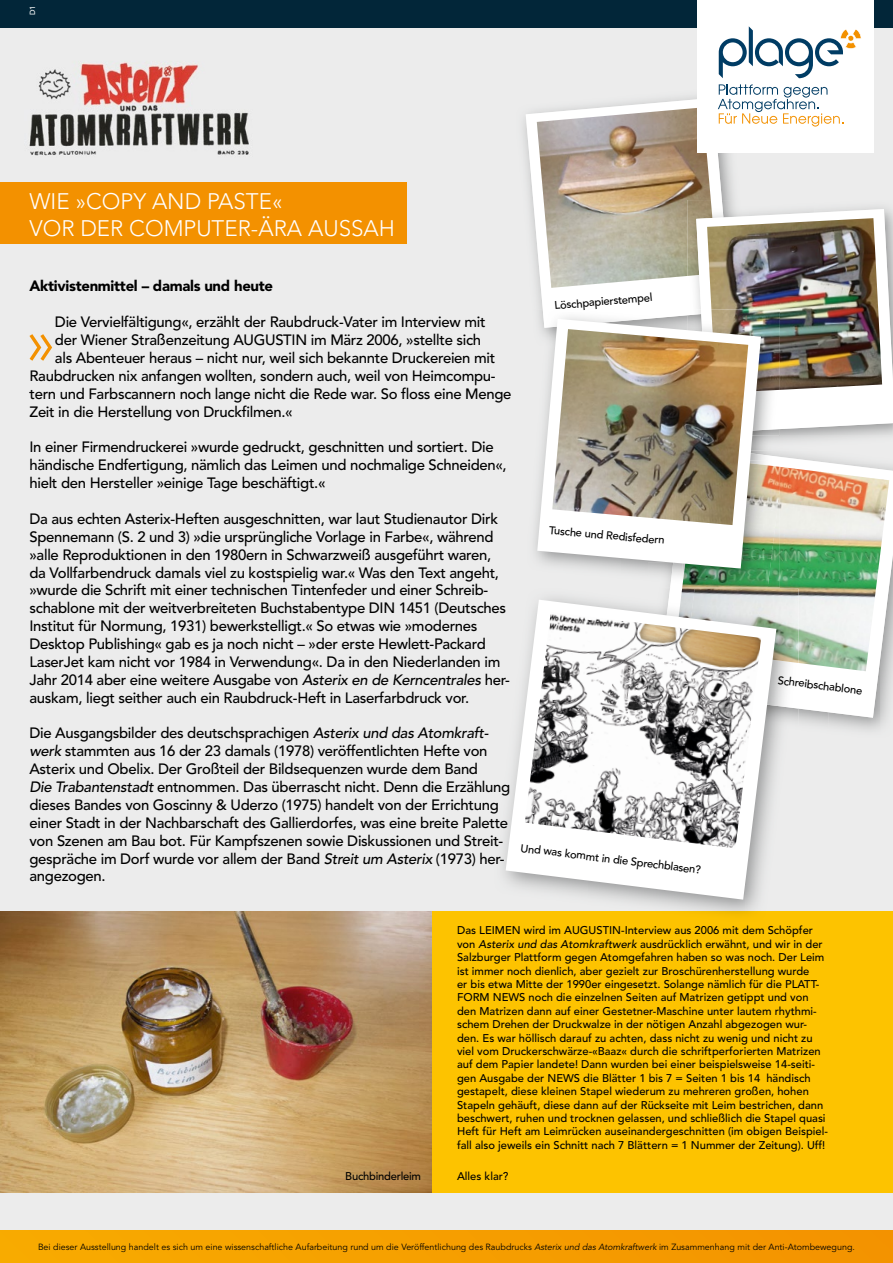
<style>
.page{position:relative;width:893px;height:1263px;background:#ececec}
.page>*{position:absolute;margin:0;border:0;box-sizing:border-box;transform-origin:0 0}
.t1{font:300 65.4px "Avenir LT Std";color:#f39100}
.t2{font:300 22.35px/27.6px "Avenir LT Std";color:#fff}
.t3{font:500 14.85px/17.9px "Avenir LT Std";letter-spacing:-.02em;color:#000}
.t4{font:900 14.85px "Avenir LT Std";letter-spacing:-.02em;color:#000}
.t5{font:500 11.1px/13.4px "Avenir LT Std";color:#000}
.t6{font:500 11.1px "Avenir LT Std";letter-spacing:-.02em;color:#000}
.t7{font:9px "Avenir LT Std";color:#000}
.t8{font:500 7.5px "Avenir LT Std";color:#fff}
.s1{font-style:italic}
</style>
<div class="page">
<div style="left:0;top:911px;width:893px;height:281px;background:#fdc300"></div>
<img style="left:686px;top:89px;width:12px;height:9px">
<img style="left:732px;top:152px;width:17px;height:48px">
<svg style="left:526px;top:98px;width:206px;height:211px;fill:#fff"></svg>
<img style="left:537px;top:107px;width:174px;height:181px">
<svg style="left:668px;top:450px;width:225px;height:268px;fill:#fff"></svg>
<img style="left:682px;top:467px;width:207px;height:204px">
<img style="left:776px;top:708px;width:22px;height:30px">
<img style="left:666px;top:589px;width:9px;height:11px">
<img style="left:776px;top:663px;width:22px;height:45px">
<img style="left:695px;top:589px;width:103px;height:74px">
<img style="left:675px;top:589px;width:20px;height:11px">
<svg style="left:506px;top:600px;width:270px;height:300px"></svg>
<img style="left:525px;top:612px;width:236px;height:236px">
<div style="left:0;top:182px;width:407px;height:61px;background:#f39100"></div>
<img style="left:723px;top:200px;width:12px;height:9px">
<img style="left:687px;top:200px;width:36px;height:109px">
<img style="left:687px;top:200px;width:25px;height:76px">
<svg style="left:696px;top:209px;width:197px;height:227px;background:#eeeeed"></svg>
<img style="left:707px;top:218px;width:175px;height:172px">
<img style="left:543px;top:309px;width:144px;height:10px">
<img style="left:647px;top:568px;width:23px;height:19px">
<img style="left:761px;top:450px;width:19px;height:7px">
<img style="left:670px;top:568px;width:12px;height:19px">
<img style="left:761px;top:457px;width:19px;height:91px">
<img style="left:768px;top:488px;width:12px;height:99px">
<img style="left:682px;top:548px;width:89px;height:39px">
<img style="left:761px;top:432px;width:19px;height:18px">
<img style="left:687px;top:315px;width:14px;height:4px">
<img style="left:687px;top:309px;width:14px;height:6px">
<img style="left:701px;top:309px;width:10px;height:10px">
<img style="left:761px;top:393px;width:19px;height:39px">
<img style="left:711px;top:309px;width:69px;height:84px">
<svg style="left:537px;top:319px;width:224px;height:249px;fill:#fff"></svg>
<img style="left:552px;top:329px;width:196px;height:196px">
<img style="left:0;top:911px;width:432px;height:281px">
<div style="left:0;top:0;width:893px;height:27px;background:#022639"></div>
<div style="left:698px;top:0;width:176px;height:152px;background:#fff"></div>
<svg style="left:718px;top:84px;width:125px;height:43px"></svg>
<svg style="left:719px;top:26px;width:142px;height:52px"></svg>
<div style="left:0;top:1230px;width:893px;height:33px;background:#f69f00"></div>
<img style="left:29px;top:62px;width:220px;height:94px">
<p class="t8" style="left:28px;top:15px;width:11px;rotate:-90deg">D1</p>
<h2 class="t2" style="left:29px;top:187px;width:367px">WIE »COPY AND PASTE«<br>VOR DER COMPUTER-ÄRA AUSSAH</h2>
<p class="t4" style="left:29px;top:277px;width:245px">Aktivistenmittel – damals und heute</p>
<p class="t3" style="left:55px;top:313px;width:432px">Die Vervielfältigung«, erzählt der Raubdruck-Vater im Interview mit</p>
<p class="t3" style="left:55px;top:331px;width:428px">der Wiener Straßenzeitung AUGUSTIN im März 2006, »stellte sich</p>
<p class="t3" style="left:55px;top:349px;width:442px">als Abenteuer heraus – nicht nur, weil sich bekannte Druckereien mit</p>
<p class="t3" style="left:29px;top:367px;width:468px">Raubdrucken nix anfangen wollten, sondern auch, weil von Heimcompu-</p>
<p class="t3" style="left:29px;top:385px;width:483px">tern und Farbscannern noch lange nicht die Rede war. So floss eine Menge</p>
<p class="t3" style="left:29px;top:403px;width:265px">Zeit in die Herstellung von Druckfilmen.«</p>
<p class="t3" style="left:29px;top:439px;width:479px">In einer Firmendruckerei »wurde gedruckt, geschnitten und sortiert. Die händische Endfertigung, nämlich das Leimen und nochmalige Schneiden«, hielt den Hersteller »einige Tage beschäftigt.«</p>
<p class="t3" style="left:29px;top:510px;width:482px">Da aus echten Asterix-Heften ausgeschnitten, war laut Studienautor Dirk Spennemann (S. 2 und 3) »die ursprüngliche Vorlage in Farbe«, während »alle Reproduktionen in den 1980ern in Schwarzweiß ausgeführt waren, da Vollfarbendruck damals viel zu kostspielig war.« Was den Text angeht, »wurde die Schrift mit einer technischen Tintenfeder und einer Schreib&shy;schablone mit der weitverbreiteten Buchstabentype DIN 1451 (Deutsches Institut für Normung, 1931) bewerkstelligt.« So etwas wie »modernes Desktop Publishing« gab es ja noch nicht – »der erste Hewlett-Packard LaserJet kam nicht vor 1984 in Verwendung«. Da in den Niederlanden im Jahr 2014 aber eine weitere Ausgabe von <span class="s1">Asterix en de Kerncentrales</span> her&shy;auskam, liegt seither auch ein Raubdruck-Heft in Laserfarbdruck vor.</p>
<p class="t3" style="left:29px;top:725px;width:482px">Die Ausgangsbilder des deutschsprachigen <span class="s1">Asterix und das Atomkraft&shy;werk</span> stammten aus 16 der 23 damals (1978) veröffentlichten Hefte von Asterix und Obelix. Der Großteil der Bildsequenzen wurde dem Band<br><span class="s1">Die Trabantenstadt</span> entnommen. Das überrascht nicht. Denn die Erzählung dieses Bandes von Goscinny &amp; Uderzo (1975) handelt von der Errichtung einer Stadt in der Nachbarschaft des Gallierdorfes, was eine breite Palette von Szenen am Bau bot. Für Kampfszenen sowie Diskussionen und Streit&shy;gespräche im Dorf wurde vor allem der Band <span class="s1">Streit um Asterix</span> (1973) her&shy;angezogen.</p>
<h1 class="t1" style="left:25px;top:302px;width:33px">»</h1>
<p class="t5" style="left:554px;top:299px;width:100px;rotate:-5deg">Löschpapierstempel</p>
<p class="t5" style="left:550px;top:524px;width:117px;rotate:5deg">Tusche und Redisfedern</p>
<p class="t5" style="left:521px;top:841px;width:183px;rotate:7deg">Und was kommt in die Sprechblasen?</p>
<p class="t5" style="left:779px;top:674px;width:87px;rotate:7deg">Schreibschablone</p>
<p class="t6" style="left:345px;top:1170px;width:77px">Buchbinderleim</p>
<p class="t5" style="left:457px;top:924px;width:372px">Das LEIMEN wird im AUGUSTIN-Interview aus 2006 mit dem Schöpfer von <span class="s1">Asterix und das Atomkraftwerk</span> ausdrücklich erwähnt, und wir in der Salzburger Plattform gegen Atomgefahren haben so was noch. Der Leim ist immer noch dienlich, aber gezielt zur Broschürenherstellung wurde<br>er bis etwa Mitte der 1990er eingesetzt. Solange nämlich für die PLATT-FORM NEWS noch die einzelnen Seiten auf Matrizen getippt und von den Matrizen dann auf einer Gestetner-Maschine unter lautem rhythmi&shy;schem Drehen der Druckwalze in der nötigen Anzahl abgezogen wur&shy;den. Es war höllisch darauf zu achten, dass nicht zu wenig und nicht zu viel vom Druckerschwärze-«Baaz« durch die schriftperforierten Matrizen auf dem Papier landete! Dann wurden bei einer beispielsweise 14-seiti&shy;gen Ausgabe der NEWS die Blätter 1 bis 7 = Seiten 1 bis 14 händisch gestapelt, diese kleinen Stapel wiederum zu mehreren großen, hohen Stapeln gehäuft, diese dann auf der Rückseite mit Leim bestrichen, dann beschwert, ruhen und trocknen gelassen, und schließlich die Stapel quasi Heft für Heft am Leimrücken auseinandergeschnitten (im obigen Beispiel&shy;fall also jeweils ein Schnitt nach 7 Blättern = 1 Nummer der Zeitung). Uff!</p>
<p class="t5" style="left:457px;top:1170px;width:53px">Alles klar?</p>
<p class="t7" style="left:38px;top:1241px;width:818px">Bei dieser Ausstellung handelt es sich um eine wissenschaftliche Aufarbeitung rund um die Veröffentlichung des Raubdrucks <span class="s1">Asterix und das Atomkraftwerk</span> im Zusammenhang mit der Anti-Atombewegung.</p>
</div>
